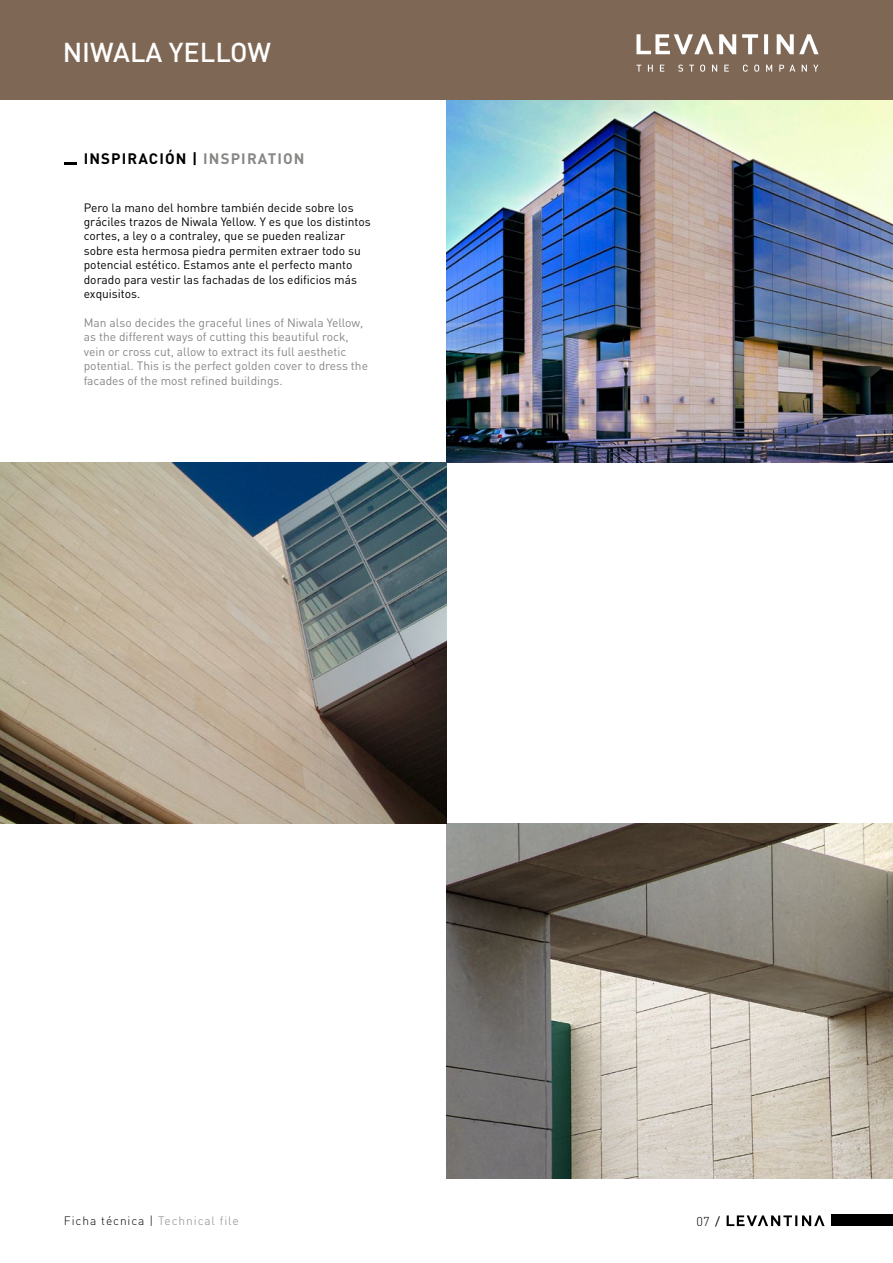
<style>
.page{position:relative;width:893px;height:1263px;background:#fff}
.page>*{position:absolute;margin:0;border:0;box-sizing:border-box;transform-origin:0 0}
.t1{font:500 27px "DIN";color:#fff}
.t2{font:700 15px "DIN";letter-spacing:.075em;color:#000}
.t3{font:300 12.75px "DIN";color:#000}
.t4{font:12px/14.4px "DIN";color:#000}
.t5{font:12px/14.4px "DIN";color:#878786}
.t6{font:300 12px "DIN";letter-spacing:.075em;color:#000}
.s1{color:#878786}
.s2{font-family:"Myriad Pro";font-weight:400;font-size:14.25px}
</style>
<div class="page">
<svg style="left:446px;top:824px;width:447px;height:354px"></svg>
<img style="left:446px;top:100px;width:447px;height:362px">
<img style="left:0;top:462px;width:446px;height:362px">
<div style="left:0;top:0;width:893px;height:100px;background:#7e6855"></div>
<svg style="left:64px;top:162px;width:13px;height:2px"></svg>
<div style="left:831px;top:1215px;width:62px;height:11px;background:#000"></div>
<svg style="left:727px;top:1215px;width:98px;height:11px"></svg>
<img style="left:636px;top:34px;width:183px;height:38px">
<h1 class="t1" style="left:63px;top:34px;width:210px">NIWALA YELLOW</h1>
<p class="t2" style="left:84px;top:149px;width:222px">INSPIRACIÓN | <span class="s1">INSPIRATION</span></p>
<p class="t4" style="left:84px;top:200px;width:289px">Pero la mano del hombre también decide sobre los gráciles trazos de Niwala Yellow. Y es que los distintos cortes, a ley o a contraley, que se pueden realizar sobre esta hermosa piedra permiten extraer todo su potencial estético. Estamos ante el perfecto manto dorado para vestir las fachadas de los edificios más exquisitos.</p>
<p class="t5" style="left:84px;top:316px;width:286px">Man also decides the graceful lines of Niwala Yellow, as the different ways of cutting this beautiful rock, vein or cross cut, allow to extract its full aesthetic potential. This is the perfect golden cover to dress the facades of the most refined buildings.</p>
<p class="t6" style="left:64px;top:1213px;width:176px">Ficha técnica | <span class="s1">Technical file</span></p>
<p class="t3" style="left:696px;top:1213px;width:25px">07 <span class="s2">/</span></p>
</div>
